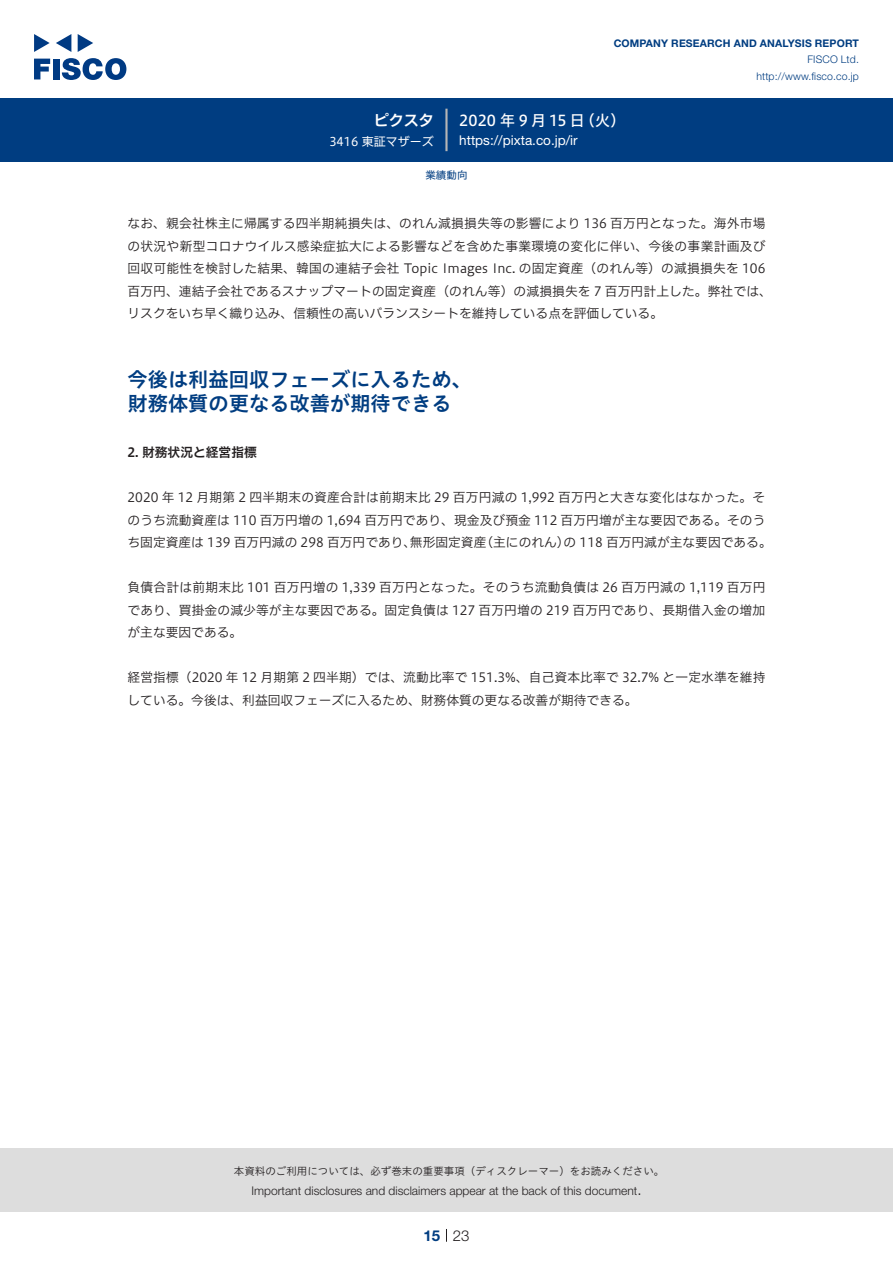
<style>
.page{position:relative;width:893px;height:1263px;background:#fff}
.page>*{position:absolute;margin:0;border:0;box-sizing:border-box;transform-origin:0 0}
.t1{font:20.25px/24px "Hiragino UD Sans Std W6";color:#003d81}
.t2{font:15px "Hiragino UD Sans F Std N W5";letter-spacing:.005em;color:#fff}
.t3{font:15px "Hiragino UD Sans F Std N W6";color:#fff}
.t4{font:300 15px "Helvetica Neue LT Std";color:#231f20}
.t5{font:700 15px "Helvetica Neue LT Std";color:#003d81}
.t6{font:13.5px "Helvetica Neue LT Std";color:#fff}
.t7{font:12.75px/22.5px "Hiragino UD Sans F Std N W3";letter-spacing:.01em;color:#231f20}
.t8{font:12.75px "Hiragino UD Sans F Std N W6";color:#231f20}
.t9{font:300 12px "Helvetica Neue LT Std";color:#231f20}
.t10{font:12px "Hiragino UD Sans F Std N W4";color:#fff}
.t11{font:10.5px "Hiragino UD Sans Std W3";color:#231f20}
.t12{font:700 10.5px "Helvetica Neue LT Std";letter-spacing:.015em;color:#003d81}
.t13{font:300 10.5px/16.5px "Helvetica Neue LT Std";letter-spacing:.015em;color:#003d81;text-align:right}
.t14{font:10.5px "Hiragino UD Sans F Std N W4";color:#003d81}
</style>
<div class="page">
<div style="left:0;top:1148px;width:893px;height:64px;background:#ddd"></div>
<svg style="left:34px;top:59px;width:16px;height:20px"></svg>
<div style="left:53px;top:59px;width:6px;height:20px;background:#003a83"></div>
<svg style="left:62px;top:58px;width:64px;height:22px"></svg>
<svg style="left:34px;top:34px;width:16px;height:18px"></svg>
<svg style="left:78px;top:34px;width:15px;height:18px"></svg>
<svg style="left:56px;top:34px;width:15px;height:18px"></svg>
<div style="left:0;top:98px;width:893px;height:64px;background:#003d81"></div>
<hr style="left:445px;top:109px;width:3px;height:42px;background:#b5b5b6">
<svg style="left:446px;top:1229px;width:1px;height:13px"></svg>
<p class="t3" style="left:374px;top:109px;width:62px">ピクスタ</p>
<p class="t10" style="left:329px;top:132px;width:106px">3416 東証マザーズ</p>
<p class="t12" style="left:614px;top:37px;width:247px">COMPANY RESEARCH AND ANALYSIS REPORT</p>
<p class="t13" style="left:756px;top:51px;width:104px">FISCO Ltd. http://www.fisco.co j p.</p>
<p class="t2" style="left:580px;top:109px;width:47px">（火(</p>
<p class="t2" style="left:459px;top:109px;width:127px">2020 年 9 月 15 日</p>
<p class="t6" style="left:459px;top:132px;width:120px">https://pixta. c o j p. i r/</p>
<p class="t14" style="left:425px;top:167px;width:43px">業績動向</p>
<p class="t7" style="left:128px;top:211px;width:646px">なお、親会社株主に帰属する四半期純損失は、のれん減損損失等の影響により 136 百万円となった。海外市場の状況や新型コロナウイルス感染症拡大による影響などを含めた事業環境の変化に伴い、今後の事業計画及び回収可能性を検討した結果、韓国の連結子会社 Topic Images Inc. の固定資産（のれん等）の減損損失を 106百万円、連結子会社であるスナップマートの固定資産（のれん等）の減損損失を 7 百万円計上した。弊社では、リスクをいち早く織り込み、信頼性の高いバランスシートを維持している点を評価している。</p>
<h1 class="t1" style="left:128px;top:366px;width:346px">今後は利益回収フェーズに入るため、財務体質の更なる改善が期待できる</h1>
<p class="t8" style="left:128px;top:442px;width:131px">2. 財務状況と経営指標</p>
<p class="t7" style="left:128px;top:485px;width:639px">2020 年 12 月期第 2 四半期末の資産合計は前期末比 29 百万円減の 1,992 百万円と大きな変化はなかった。そ</p>
<p class="t7" style="left:128px;top:508px;width:639px">のうち流動資産は 110 百万円増の 1,694 百万円であり、現金及び預金 112 百万円増が主な要因である。そのう</p>
<p class="t7" style="left:480px;top:530px;width:293px">（主にのれんの） 118 百万円減が主な要因である。</p>
<p class="t7" style="left:410px;top:530px;width:78px">無形固定資産</p>
<p class="t7" style="left:128px;top:530px;width:290px">ち固定資産は 139 百万円減の 298 百万円であり、</p>
<p class="t7" style="left:128px;top:575px;width:639px;text-align:justify">負債合計は前期末比 101 百万円増の 1,339 百万円となった。そのうち流動負債は 26 百万円減の 1,119 百万円であり、買掛金の減少等が主な要因である。固定負債は 127 百万円増の 219 百万円であり、長期借入金の増加が主な要因である。</p>
<p class="t7" style="left:128px;top:665px;width:639px">経営指標（2020 年 12 月期第 2 四半期）では、流動比率で 151.3%、自己資本比率で 32.7% と一定水準を維持している。今後は、利益回収フェーズに入るため、財務体質の更なる改善が期待できる。</p>
<p class="t11" style="left:234px;top:1163px;width:432px">本資料のご利用については、必ず巻末の重要事項（ディスクレーマー）をお読みください。</p>
<p class="t4" style="left:637px;top:1180px;width:6px">.</p>
<p class="t9" style="left:251px;top:1183px;width:387px">Important disclosures and disclaimers appear at the back of this document</p>
<p class="t5" style="left:423px;top:1226px;width:18px">15</p>
<p class="t4" style="left:453px;top:1226px;width:18px">23</p>
</div>
